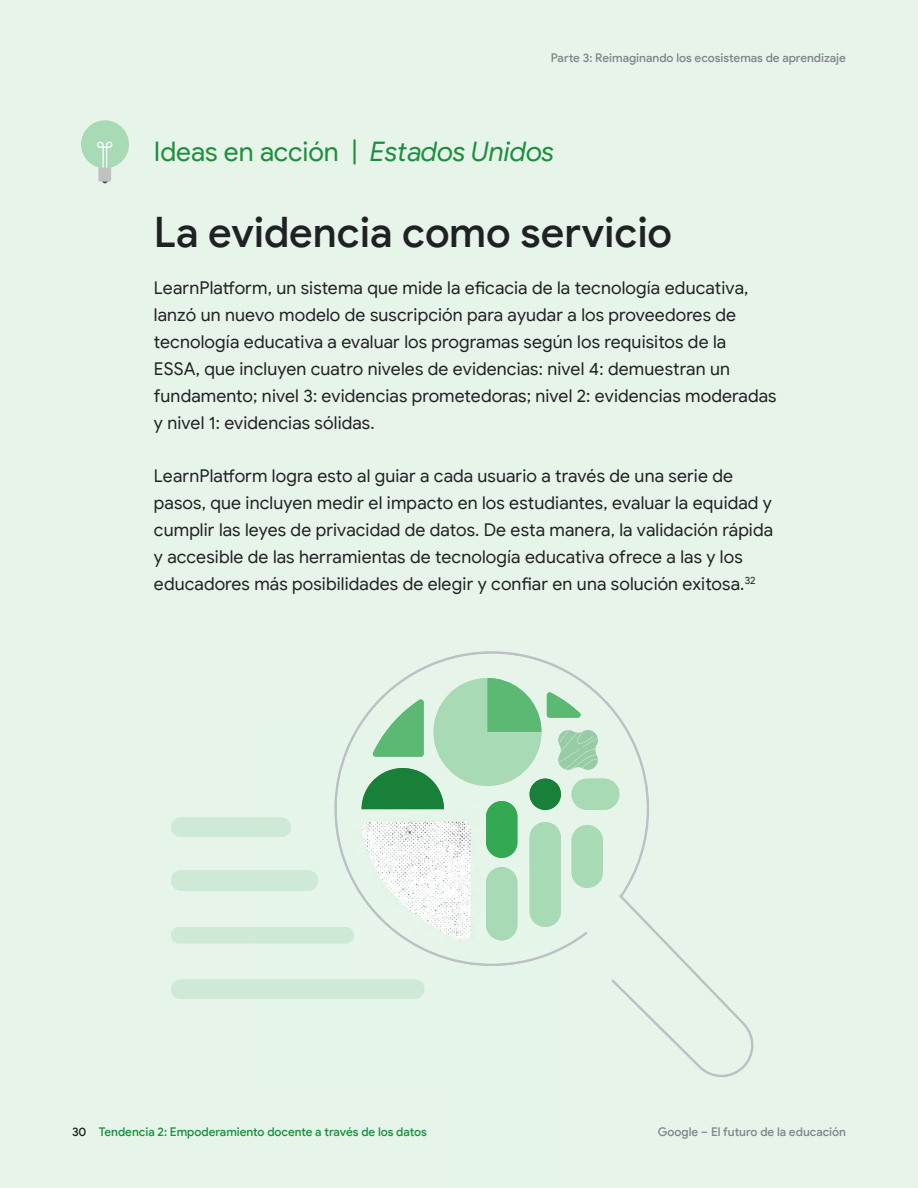
<style>
.page{position:relative;width:918px;height:1188px;background:#fff}
.page>*{position:absolute;margin:0;border:0;box-sizing:border-box;transform-origin:0 0}
.t1{font:500 42px "Google Sans Display";color:#202124}
.t2{font:27px "Google Sans Display";letter-spacing:-.005em;color:#1e8e3e}
.t3{font:17.7px/27px "Google Sans";letter-spacing:.005em;color:#202124}
.t4{font:500 12px "Google Sans Display";letter-spacing:-.005em;color:#80868b}
.t5{font:500 12px "Google Sans Display";letter-spacing:-.005em;color:#1e8e3e}
.t6{font:500 12px "Google Sans Display";color:#202124}
.s1{font-family:"Google Sans";font-style:italic}
</style>
<div class="page">
<img style="left:255px;top:723px;width:204px;height:465px">
<div style="left:561px;top:802px;width:51px;height:386px;background:#e6f4ea"></div>
<div style="left:459px;top:786px;width:102px;height:402px;background:#e6f5e9"></div>
<div style="left:611px;top:894px;width:142px;height:183px;background:#e6f4ea"></div>
<img style="left:375px;top:651px;width:234px;height:53px">
<img style="left:334px;top:703px;width:53px;height:223px">
<img style="left:605px;top:703px;width:44px;height:195px">
<img style="left:386px;top:922px;width:202px;height:44px">
<img style="left:433px;top:678px;width:79px;height:108px">
<img style="left:487px;top:678px;width:52px;height:54px">
<img style="left:512px;top:688px;width:99px;height:102px">
<img style="left:491px;top:728px;width:48px;height:52px">
<img style="left:515px;top:724px;width:24px;height:8px">
<img style="left:539px;top:689px;width:73px;height:39px">
<img style="left:517px;top:717px;width:24px;height:7px">
<img style="left:515px;top:739px;width:110px;height:63px">
<svg style="left:510px;top:773px;width:19px;height:4px"></svg>
<img style="left:529px;top:746px;width:28px;height:27px">
<img style="left:519px;top:756px;width:17px;height:6px">
<img style="left:539px;top:728px;width:73px;height:26px">
<img style="left:550px;top:714px;width:54px;height:53px">
<img style="left:593px;top:717px;width:16px;height:15px">
<img style="left:565px;top:759px;width:66px;height:36px">
<img style="left:604px;top:760px;width:20px;height:19px">
<img style="left:561px;top:696px;width:32px;height:34px">
<img style="left:541px;top:689px;width:45px;height:35px">
<img style="left:516px;top:724px;width:25px;height:7px">
<img style="left:556px;top:730px;width:42px;height:40px">
<img style="left:565px;top:749px;width:32px;height:21px">
<svg style="left:560px;top:728px;width:11px;height:5px"></svg>
<img style="left:583px;top:737px;width:15px;height:10px">
<img style="left:559px;top:733px;width:20px;height:30px">
<img style="left:577px;top:731px;width:16px;height:13px">
<img style="left:582px;top:759px;width:16px;height:9px">
<img style="left:530px;top:778px;width:31px;height:32px">
<div style="left:486px;top:867px;width:32px;height:73px;background:#a8dab5;border-radius:16px"></div>
<div style="left:530px;top:822px;width:31px;height:105px;background:#a8dab5;border-radius:16px"></div>
<div style="left:171px;top:818px;width:120px;height:19px;background:#ceead6;border-radius:10px"></div>
<div style="left:171px;top:870px;width:147px;height:21px;background:#ceead6;border-radius:10px"></div>
<div style="left:171px;top:927px;width:183px;height:17px;background:#ceead6;border-radius:8px"></div>
<div style="left:171px;top:980px;width:253px;height:19px;background:#ceead6;border-radius:10px"></div>
<div style="left:572px;top:825px;width:31px;height:63px;background:#a8dab5;border-radius:16px"></div>
<img style="left:572px;top:778px;width:48px;height:32px">
<div style="left:486px;top:801px;width:32px;height:57px;background:#34a853;border-radius:16px"></div>
<img style="left:362px;top:768px;width:82px;height:41px">
<img style="left:372px;top:699px;width:52px;height:58px">
<img style="left:547px;top:692px;width:35px;height:26px">
<div style="left:81px;top:120px;width:48px;height:48px;background:#a8dab5;border-radius:50%"></div>
<svg style="left:96px;top:141px;width:17px;height:42px"></svg>
<p class="t4" style="left:551px;top:50px;width:297px">Parte 3: Reimaginando los ecosistemas de aprendizaje</p>
<h2 class="t2" style="left:154px;top:135px;width:402px">Ideas en acción | <span class="s1">Estados Unidos</span></h2>
<h1 class="t1" style="left:154px;top:207px;width:520px">La evidencia como servicio</h1>
<p class="t3" style="left:154px;top:275px;width:624px">LearnPlatform, un sistema que mide la eficacia de la tecnología educativa, lanzó un nuevo modelo de suscripción para ayudar a los proveedores de tecnología educativa a evaluar los programas según los requisitos de la ESSA, que incluyen cuatro niveles de evidencias: nivel 4: demuestran un fundamento; nivel 3: evidencias prometedoras; nivel 2: evidencias moderadas y nivel 1: evidencias sólidas.</p>
<p class="t3" style="left:154px;top:462px;width:621px">LearnPlatform logra esto al guiar a cada usuario a través de una serie de pasos, que incluyen medir el impacto en los estudiantes, evaluar la equidad y cumplir las leyes de privacidad de datos. De esta manera, la validación rápida y accesible de las herramientas de tecnología educativa ofrece a las y los educadores más posibilidades de elegir y confiar en una solución exitosa.<sup>32</sup></p>
<p class="t6" style="left:72px;top:1124px;width:16px">30</p>
<p class="t5" style="left:99px;top:1124px;width:330px">Tendencia 2: Empoderamiento docente a través de los datos</p>
<p class="t4" style="left:658px;top:1124px;width:190px">Google – El futuro de la educación</p>
</div>
